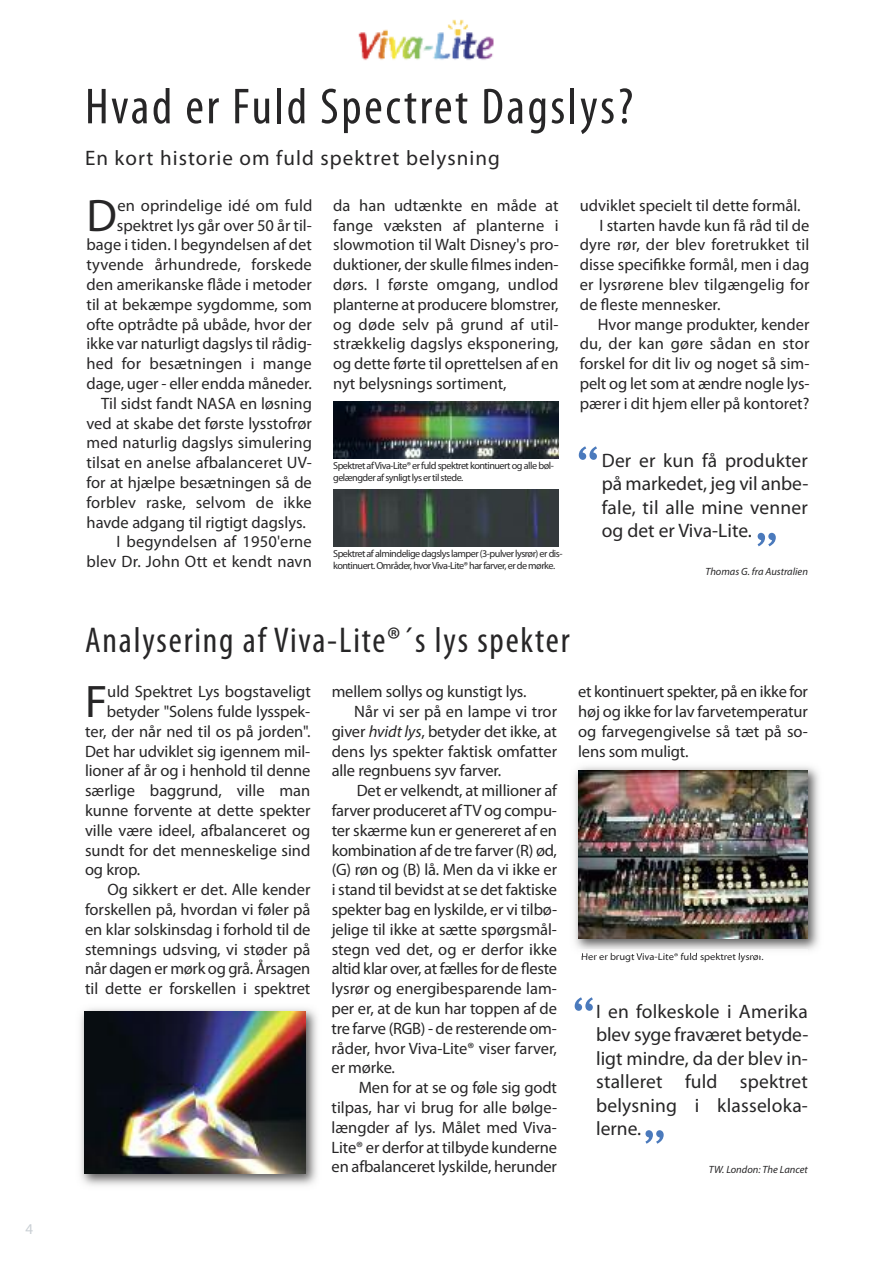
<style>
.page{position:relative;width:893px;height:1263px;background:#fff}
.page>*{position:absolute;margin:0;border:0;box-sizing:border-box;transform-origin:0 0}
.t1{font:60px "Andale Mono";color:#4b7abc}
.t2{font:condensed 51px "Myriad Pro";letter-spacing:.05em;color:#272627}
.t3{font:45.9px "Myriad Pro";color:#272627}
.t4{font:condensed 36px "Myriad Pro";letter-spacing:.05em;color:#272627}
.t5{font:21px "Myriad Pro";letter-spacing:.05em;color:#272627}
.t6{font:19.5px/23.4px "Myriad Pro";letter-spacing:.01em;color:#272627;text-align:justify}
.t7{font:16.5px/19.8px "Myriad Pro";color:#272627;text-align:justify}
.t8{font:16.5px "Myriad Pro";letter-spacing:-.02em;color:#272627}
.t9{font:15px "Myriad Pro";color:#c9cfd4}
.t10{font:italic 10.5px "Myriad Pro";color:#272627}
.t11{font:10.5px "Myriad Pro";color:#272627}
.t12{font:10.2px/12.3px "Myriad Pro";letter-spacing:-.05em;color:#272627}
.s1{font-style:italic}
</style>
<div class="page">
<img style="left:333px;top:401px;width:226px;height:57px">
<img style="left:333px;top:490px;width:226px;height:57px">
<img style="left:358px;top:19px;width:136px;height:42px">
<img style="left:574px;top:766px;width:245px;height:184px">
<img style="left:578px;top:949px;width:230px;height:6px">
<img style="left:582px;top:953px;width:72px;height:2px">
<img style="left:578px;top:770px;width:230px;height:168px">
<img style="left:80px;top:1008px;width:237px;height:178px">
<img style="left:85px;top:1011px;width:220px;height:162px">
<p class="t9" style="left:26px;top:1223px;width:9px">4</p>
<h2 class="t2" style="left:85px;top:88px;width:550px">Hvad er Fuld Spectret Dagslys?</h2>
<p class="t5" style="left:85px;top:150px;width:416px">En kort historie om fuld spektret belysning</p>
<h3 class="t3" style="left:87px;top:198px;width:32px">D</h3>
<p class="t7" style="left:117px;top:197px;width:196px">en oprindelige idé om fuld</p>
<p class="t7" style="left:117px;top:216px;width:196px">spektret lys går over 50 år til-</p>
<p class="t7" style="left:87px;top:236px;width:227px">bage i tiden. I begyndelsen af det</p>
<p class="t7" style="left:87px;top:256px;width:227px">tyvende århundrede, forskede</p>
<p class="t7" style="left:87px;top:276px;width:227px">den amerikanske flåde i metoder</p>
<p class="t7" style="left:87px;top:296px;width:227px">til at bekæmpe sygdomme, som</p>
<p class="t7" style="left:87px;top:315px;width:227px">ofte optrådte på ubåde, hvor der</p>
<p class="t7" style="left:87px;top:335px;width:227px">ikke var naturligt dagslys til rådig-</p>
<p class="t7" style="left:87px;top:355px;width:227px">hed for besætningen i mange</p>
<p class="t7" style="left:87px;top:375px;width:227px">dage, uger - eller endda måneder.</p>
<p class="t7" style="left:101px;top:395px;width:212px">Til sidst fandt NASA en løsning</p>
<p class="t7" style="left:87px;top:414px;width:227px">ved at skabe det første lysstofrør</p>
<p class="t7" style="left:87px;top:434px;width:227px">med naturlig dagslys simulering</p>
<p class="t7" style="left:87px;top:454px;width:227px">tilsat en anelse afbalanceret UV-</p>
<p class="t7" style="left:87px;top:474px;width:227px">for at hjælpe besætningen så de</p>
<p class="t7" style="left:87px;top:494px;width:227px">forblev raske, selvom de ikke</p>
<p class="t7" style="left:87px;top:513px;width:221px">havde adgang til rigtigt dagslys.</p>
<p class="t7" style="left:116px;top:533px;width:197px">I begyndelsen af 1950'erne</p>
<p class="t7" style="left:87px;top:553px;width:227px">blev Dr. John Ott et kendt navn</p>
<p class="t7" style="left:333px;top:197px;width:227px">da han udtænkte en måde at fange væksten af planterne i slowmotion til Walt Disney's pro&shy;duktioner, der skulle filmes inden&shy;dørs. I første omgang, undlod planterne at producere blomstrer, og døde selv på grund af util&shy;strækkelig dagslys eksponering, og dette førte til oprettelsen af en nyt belysnings sortiment,</p>
<p class="t7" style="left:580px;top:197px;width:222px">udviklet specielt til dette formål.</p>
<p class="t7" style="left:599px;top:216px;width:211px">I starten havde kun få råd til de</p>
<p class="t7" style="left:580px;top:236px;width:231px">dyre rør, der blev foretrukket til</p>
<p class="t7" style="left:580px;top:256px;width:231px">disse specifikke formål, men i dag</p>
<p class="t7" style="left:580px;top:276px;width:231px">er lysrørene blev tilgængelig for</p>
<p class="t7" style="left:580px;top:296px;width:142px">de fleste mennesker.</p>
<p class="t7" style="left:598px;top:315px;width:213px">Hvor mange produkter, kender</p>
<p class="t7" style="left:580px;top:335px;width:231px">du, der kan gøre sådan en stor</p>
<p class="t7" style="left:580px;top:355px;width:231px">forskel for dit liv og noget så sim-</p>
<p class="t7" style="left:580px;top:375px;width:231px">pelt og let som at ændre nogle lys-</p>
<p class="t7" style="left:580px;top:395px;width:231px">pærer i dit hjem eller på kontoret?</p>
<p class="t12" style="left:333px;top:460px;width:222px">Spektret afViva-Lite® er fuld spektret kontinuert og alle bøl&shy;gelængder af synligt lys er til stede.</p>
<p class="t12" style="left:333px;top:548px;width:231px">Spektret af almindelige dagslys lamper (3-pulver lysrør) er dis&shy;kontinuert. Områder, hvorViva-Lite® har farver, er de mørke.</p>
<h1 class="t1" style="left:570px;top:434px;width:37px">“</h1>
<p class="t6" style="left:602px;top:450px;width:208px">Der er kun få produkter på markedet, jeg vil anbe&shy;fale, til alle mine venner og det er Viva-Lite.</p>
<p class="t10" style="left:705px;top:567px;width:104px">Thomas G. fra Australien</p>
<h1 class="t1" style="left:784px;top:558px;width:37px;rotate:-180deg">“</h1>
<h3 class="t4" style="left:85px;top:628px;width:486px">Analysering af Viva-Lite®´s lys spekter</h3>
<h3 class="t3" style="left:85px;top:684px;width:24px">F</h3>
<p class="t7" style="left:107px;top:683px;width:205px">uld Spektret Lys bogstaveligt</p>
<p class="t7" style="left:107px;top:703px;width:205px">betyder "Solens fulde lysspek-</p>
<p class="t7" style="left:85px;top:723px;width:227px">ter, der når ned til os på jorden".</p>
<p class="t7" style="left:85px;top:742px;width:227px">Det har udviklet sig igennem mil-</p>
<p class="t7" style="left:85px;top:762px;width:227px">lioner af år og i henhold til denne</p>
<p class="t7" style="left:85px;top:782px;width:227px">særlige baggrund, ville man</p>
<p class="t7" style="left:85px;top:802px;width:227px">kunne forvente at dette spekter</p>
<p class="t7" style="left:85px;top:822px;width:227px">ville være ideel, afbalanceret og</p>
<p class="t7" style="left:85px;top:841px;width:227px">sundt for det menneskelige sind</p>
<p class="t7" style="left:85px;top:861px;width:57px">og krop.</p>
<p class="t7" style="left:107px;top:881px;width:205px">Og sikkert er det. Alle kender</p>
<p class="t7" style="left:85px;top:901px;width:227px">forskellen på, hvordan vi føler på</p>
<p class="t7" style="left:85px;top:921px;width:227px">en klar solskinsdag i forhold til de</p>
<p class="t7" style="left:85px;top:940px;width:227px">stemnings udsving, vi støder på</p>
<p class="t8" style="left:85px;top:963px;width:227px">når dagen er mørk og grå. Årsagen</p>
<p class="t7" style="left:85px;top:980px;width:227px">til dette er forskellen i spektret</p>
<p class="t7" style="left:332px;top:683px;width:196px">mellem sollys og kunstigt lys.</p>
<p class="t7" style="left:354px;top:703px;width:204px">Når vi ser på en lampe vi tror</p>
<p class="t7" style="left:332px;top:723px;width:227px">giver <span class="s1">hvidt lys</span>, betyder det ikke, at</p>
<p class="t7" style="left:332px;top:742px;width:227px">dens lys spekter faktisk omfatter</p>
<p class="t7" style="left:332px;top:762px;width:171px">alle regnbuens syv farver.</p>
<p class="t7" style="left:357px;top:782px;width:202px">Det er velkendt, at millioner af</p>
<p class="t7" style="left:332px;top:802px;width:227px">farver produceret afTV og compu-</p>
<p class="t7" style="left:332px;top:822px;width:227px">ter skærme kun er genereret af en</p>
<p class="t8" style="left:332px;top:844px;width:227px">kombination af de tre farver (R) ød,</p>
<p class="t7" style="left:332px;top:861px;width:227px">(G) røn og (B) lå. Men da vi ikke er</p>
<p class="t7" style="left:332px;top:881px;width:227px">i stand til bevidst at se det faktiske</p>
<p class="t7" style="left:332px;top:901px;width:227px">spekter bag en lyskilde, er vi tilbø-</p>
<p class="t7" style="left:332px;top:921px;width:227px">jelige til ikke at sætte spørgsmål-</p>
<p class="t7" style="left:332px;top:940px;width:227px">stegn ved det, og er derfor ikke</p>
<p class="t8" style="left:332px;top:963px;width:227px">altid klar over, at fælles for de fleste</p>
<p class="t7" style="left:332px;top:980px;width:227px">lysrør og energibesparende lam-</p>
<p class="t7" style="left:332px;top:1000px;width:227px">per er, at de kun har toppen af de</p>
<p class="t7" style="left:332px;top:1020px;width:227px">tre farve (RGB) - de resterende om-</p>
<p class="t7" style="left:332px;top:1039px;width:227px">råder, hvor Viva-Lite® viser farver,</p>
<p class="t7" style="left:332px;top:1059px;width:65px">er mørke.</p>
<p class="t7" style="left:359px;top:1079px;width:200px">Men for at se og føle sig godt</p>
<p class="t7" style="left:332px;top:1099px;width:227px">tilpas, har vi brug for alle bølge-</p>
<p class="t7" style="left:332px;top:1119px;width:227px">længder af lys. Målet med Viva-</p>
<p class="t7" style="left:332px;top:1138px;width:227px">Lite® er derfor at tilbyde kunderne</p>
<p class="t7" style="left:332px;top:1158px;width:227px">en afbalanceret lyskilde, herunder</p>
<p class="t7" style="left:578px;top:683px;width:231px">et kontinuert spekter, på en ikke for høj og ikke for lav farvetemperatur og farvegengivelse så tæt på so&shy;lens som muligt.</p>
<p class="t11" style="left:581px;top:953px;width:184px">Her er brugt Viva-Lite® fuld spektret lysrør.</p>
<h1 class="t1" style="left:566px;top:985px;width:37px">“</h1>
<p class="t6" style="left:596px;top:1001px;width:214px">I en folkeskole i Amerika blev syge fraværet betyde&shy;ligt mindre, da der blev in&shy;stalleret fuld spektret belysning i klasseloka&shy;lerne.</p>
<p class="t10" style="left:709px;top:1165px;width:101px">TW. London: The Lancet</p>
<h1 class="t1" style="left:672px;top:1156px;width:37px;rotate:-180deg">“</h1>
</div>
